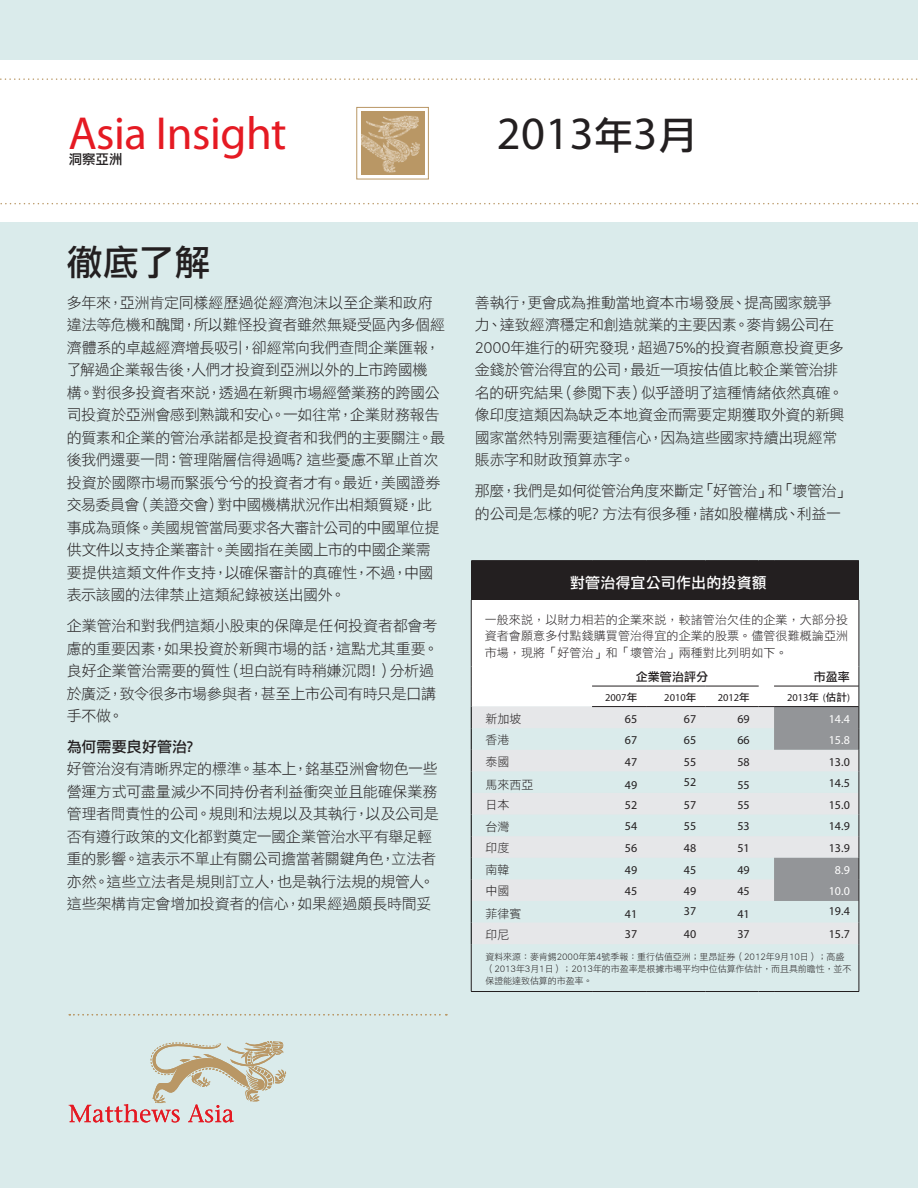
<style>
.page{position:relative;width:918px;height:1188px;background:#daebeb}
.page>*{position:absolute;margin:0;border:0;box-sizing:border-box;transform-origin:0 0}
.t1{font:46.5px "Myriad Pro";letter-spacing:-.01em;color:#e51a23}
.t2{font:46.5px "Myriad Pro";color:#231f20}
.t3{font:36px "DF Li Hei HK W5";color:#231f20}
.t4{font:15px/22.5px "DF Li Hei HK W3";letter-spacing:-.02em;color:#231f20}
.t5{font:15px "DF Li Hei HK W5";letter-spacing:.01em;color:#fff}
.t6{font:15px "DF Li Hei HK W5";color:#231f20}
.t7{font:13.5px "DF Li Hei HK W5";color:#231f20}
.t8{font:12px/16.5px "DF Li Hei HK W3";letter-spacing:.01em;color:#231f20;text-align:justify}
.t9{font:12px "Myriad Pro";letter-spacing:.01em;color:#231f20}
.t10{font:12px "Myriad Pro";color:#fff}
.t11{font:12px "DF Li Hei HK W5";letter-spacing:.01em;color:#231f20}
.t12{font:10.5px "Myriad Pro";color:#231f20}
.t13{font:9px/12px "DF Li Hei HK W3";letter-spacing:-.01em;color:#231f20}
.s1{font-family:"DF Li Hei HK W5";font-size:39px}
.s2{font-family:"DF Li Hei HK W5"}
</style>
<div class="page">
<div style="left:0;top:60px;width:918px;height:162px;background:#fff"></div>
<svg style="left:0;top:78px;width:918px;height:2px"></svg>
<svg style="left:0;top:203px;width:918px;height:1px"></svg>
<svg style="left:69px;top:1014px;width:378px;height:1px"></svg>
<svg style="left:69px;top:1041px;width:217px;height:81px"></svg>
<div style="left:357px;top:107px;width:72px;height:72px;border:1px solid #b99765"></div>
<svg style="left:361px;top:112px;width:63px;height:63px;background:#c2a479"></svg>
<div style="left:471px;top:562px;width:388px;height:38px;background:#231f20"></div>
<div style="left:471px;top:600px;width:388px;height:67px;background:#fff"></div>
<hr style="left:859px;top:600px;width:1px;height:67px;background:#231f20">
<hr style="left:859px;top:944px;width:1px;height:47px;background:#231f20">
<hr style="left:471px;top:560px;width:121px;height:3px;background:#231f20">
<hr style="left:592px;top:560px;width:54px;height:3px;background:#231f20">
<hr style="left:646px;top:560px;width:59px;height:3px;background:#231f20">
<hr style="left:705px;top:560px;width:54px;height:3px;background:#231f20">
<hr style="left:759px;top:560px;width:15px;height:3px;background:#231f20">
<hr style="left:774px;top:560px;width:85px;height:3px;background:#231f20">
<hr style="left:471px;top:944px;width:1px;height:47px;background:#231f20">
<hr style="left:471px;top:600px;width:1px;height:67px;background:#231f20">
<hr style="left:471px;top:991px;width:121px;height:1px;background:#231f20">
<hr style="left:592px;top:991px;width:54px;height:1px;background:#231f20">
<hr style="left:646px;top:991px;width:59px;height:1px;background:#231f20">
<hr style="left:705px;top:991px;width:54px;height:1px;background:#231f20">
<svg style="left:759px;top:991px;width:15px;height:1px"></svg>
<hr style="left:774px;top:991px;width:85px;height:1px;background:#231f20">
<svg style="left:471px;top:667px;width:389px;height:277px"></svg>
<h1 class="t1" style="left:69px;top:105px;width:220px">Asia Insight</h1>
<p class="t7" style="left:69px;top:152px;width:56px">洞察亞洲</p>
<h1 class="t2" style="left:497px;top:105px;width:201px">2013<span class="s1">年</span>3<span class="s1">月</span></h1>
<h2 class="t3" style="left:67px;top:242px;width:145px">徹底了解</h2>
<p class="t4" style="left:67px;top:291px;width:380px">多年來，亞洲肯定同樣經歷過從經濟泡沫以至企業和政府違法等危機和醜聞，所以難怪投資者雖然無疑受區內多個經濟體系的卓越經濟增長吸引，卻經常向我們查問企業匯報，了解過企業報告後，人們才投資到亞洲以外的上市跨國機構。對很多投資者來說，透過在新興市場經營業務的跨國公司投資於亞洲會感到熟識和安心。一如往常，企業財務報告的質素和企業的管治承諾都是投資者和我們的主要關注。最後我們還要一問：管理階層信得過嗎﹖這些憂慮不單止首次投資於國際市場而緊張兮兮的投資者才有。最近，美國證券交易委員會（美證交會）對中國機構狀況作出相類質疑，此事成為頭條。美國規管當局要求各大審計公司的中國單位提供文件以支持企業審計。美國指在美國上市的中國企業需要提供這類文件作支持，以確保審計的真確性，不過，中國表示該國的法律禁止這類紀錄被送出國外。</p>
<p class="t4" style="left:67px;top:614px;width:373px">企業管治和對我們這類小股東的保障是任何投資者都會考慮的重要因素，如果投資於新興市場的話，這點尤其重要。良好企業管治需要的質性（坦白說有時稍嫌沉悶﹗）分析過於廣泛，致令很多市場參與者，甚至上市公司有時只是口講手不做。</p>
<p class="t6" style="left:67px;top:738px;width:136px">為何需要良好管治﹖</p>
<p class="t4" style="left:67px;top:757px;width:374px">好管治沒有清晰界定的標準。基本上，銘基亞洲會物色一些營運方式可盡量減少不同持份者利益衝突並且能確保業務管理者問責性的公司。規則和法規以及其執行，以及公司是否有遵行政策的文化都對奠定一國企業管治水平有舉足輕重的影響。這表示不單止有關公司擔當著關鍵角色，立法者亦然。這些立法者是規則訂立人，也是執行法規的規管人。這些架構肯定會增加投資者的信心，如果經過頗長時間妥</p>
<p class="t4" style="left:475px;top:291px;width:371px">善執行，更會成為推動當地資本市場發展、提高國家競爭力、達致經濟穩定和創造就業的主要因素。麥肯錫公司在<br>2000年進行的研究發現，超過75%的投資者願意投資更多金錢於管治得宜的公司，最近一項按估值比較企業管治排名的研究結果（參閱下表）似乎證明了這種情緒依然真確。像印度這類因為缺乏本地資金而需要定期獲取外資的新興國家當然特別需要這種信心，因為這些國家持續出現經常賬赤字和財政預算赤字。</p>
<p class="t4" style="left:475px;top:479px;width:377px">那麼，我們是如何從管治角度來斷定「好管治」和「壞管治」的公司是怎樣的呢﹖方法有很多種，諸如股權構成、利益一</p>
<p class="t5" style="left:570px;top:575px;width:198px">對管治得宜公司作出的投資額</p>
<p class="t8" style="left:485px;top:611px;width:365px">一般來說，以財力相若的企業來說，較諸管治欠佳的企業，大部分投資者會願意多付點錢購買管治得宜的企業的股票。儘管很難概論亞洲市場，現將「好管治」和「壞管治」兩種對比列明如下。</p>
<p class="t11" style="left:636px;top:670px;width:74px">企業管治評分</p>
<p class="t11" style="left:814px;top:670px;width:38px">市盈率</p>
<p class="t12" style="left:605px;top:691px;width:34px">2007<span class="s2">年</span></p>
<p class="t12" style="left:664px;top:691px;width:34px">2010<span class="s2">年</span></p>
<p class="t12" style="left:718px;top:691px;width:34px">2012<span class="s2">年</span></p>
<p class="t12" style="left:787px;top:691px;width:64px">2013<span class="s2">年</span> (<span class="s2">估計</span>)</p>
<p class="t8" style="left:486px;top:710px;width:37px">新加坡</p>
<p class="t9" style="left:625px;top:711px;width:14px">65</p>
<p class="t9" style="left:684px;top:711px;width:14px">67</p>
<p class="t9" style="left:737px;top:711px;width:14px">69</p>
<p class="t10" style="left:829px;top:711px;width:23px">14.4</p>
<p class="t8" style="left:486px;top:731px;width:25px">香港</p>
<p class="t9" style="left:625px;top:733px;width:14px">67</p>
<p class="t9" style="left:684px;top:733px;width:14px">65</p>
<p class="t9" style="left:737px;top:733px;width:14px">66</p>
<p class="t10" style="left:829px;top:733px;width:23px">15.8</p>
<p class="t8" style="left:486px;top:753px;width:25px">泰國</p>
<p class="t9" style="left:625px;top:754px;width:14px">47</p>
<p class="t9" style="left:684px;top:754px;width:14px">55</p>
<p class="t9" style="left:737px;top:754px;width:14px">58</p>
<p class="t9" style="left:829px;top:754px;width:23px">13.0</p>
<p class="t8" style="left:486px;top:776px;width:49px">馬來西亞</p>
<p class="t9" style="left:625px;top:777px;width:14px">49</p>
<p class="t9" style="left:684px;top:775px;width:14px">52</p>
<p class="t9" style="left:737px;top:777px;width:14px">55</p>
<p class="t9" style="left:829px;top:776px;width:23px">14.5</p>
<p class="t8" style="left:486px;top:796px;width:26px">日本</p>
<p class="t9" style="left:625px;top:797px;width:14px">52</p>
<p class="t9" style="left:684px;top:797px;width:14px">57</p>
<p class="t9" style="left:737px;top:797px;width:14px">55</p>
<p class="t9" style="left:829px;top:797px;width:23px">15.0</p>
<p class="t8" style="left:486px;top:818px;width:26px">台灣</p>
<p class="t9" style="left:625px;top:819px;width:14px">54</p>
<p class="t9" style="left:684px;top:819px;width:14px">55</p>
<p class="t9" style="left:737px;top:819px;width:14px">53</p>
<p class="t9" style="left:829px;top:819px;width:23px">14.9</p>
<p class="t8" style="left:486px;top:839px;width:26px">印度</p>
<p class="t9" style="left:625px;top:841px;width:14px">56</p>
<p class="t9" style="left:684px;top:841px;width:14px">48</p>
<p class="t9" style="left:737px;top:841px;width:14px">51</p>
<p class="t9" style="left:829px;top:841px;width:23px">13.9</p>
<p class="t8" style="left:486px;top:861px;width:26px">南韓</p>
<p class="t9" style="left:625px;top:862px;width:14px">49</p>
<p class="t9" style="left:684px;top:862px;width:14px">45</p>
<p class="t9" style="left:737px;top:862px;width:14px">49</p>
<p class="t10" style="left:835px;top:862px;width:17px">8.9</p>
<p class="t8" style="left:486px;top:883px;width:26px">中國</p>
<p class="t9" style="left:625px;top:884px;width:14px">45</p>
<p class="t9" style="left:684px;top:884px;width:14px">49</p>
<p class="t9" style="left:737px;top:884px;width:14px">45</p>
<p class="t10" style="left:829px;top:884px;width:23px">10.0</p>
<p class="t8" style="left:486px;top:906px;width:37px">菲律賓</p>
<p class="t9" style="left:625px;top:907px;width:14px">41</p>
<p class="t9" style="left:684px;top:903px;width:14px">37</p>
<p class="t9" style="left:737px;top:907px;width:14px">41</p>
<p class="t9" style="left:829px;top:903px;width:23px">19.4</p>
<p class="t8" style="left:486px;top:926px;width:26px">印尼</p>
<p class="t9" style="left:625px;top:927px;width:14px">37</p>
<p class="t9" style="left:684px;top:927px;width:14px">40</p>
<p class="t9" style="left:737px;top:927px;width:14px">37</p>
<p class="t9" style="left:829px;top:927px;width:23px">15.7</p>
<p class="t13" style="left:486px;top:951px;width:368px">資料來源：麥肯錫2000年第4號季報：重行估值亞洲；里昂証券（2012年9月10日）；高盛（2013年3月1日）；2013年的市盈率是根據市場平均中位估算作估計，而且具前瞻性，並不保證能達致估算的市盈率。</p>
</div>
